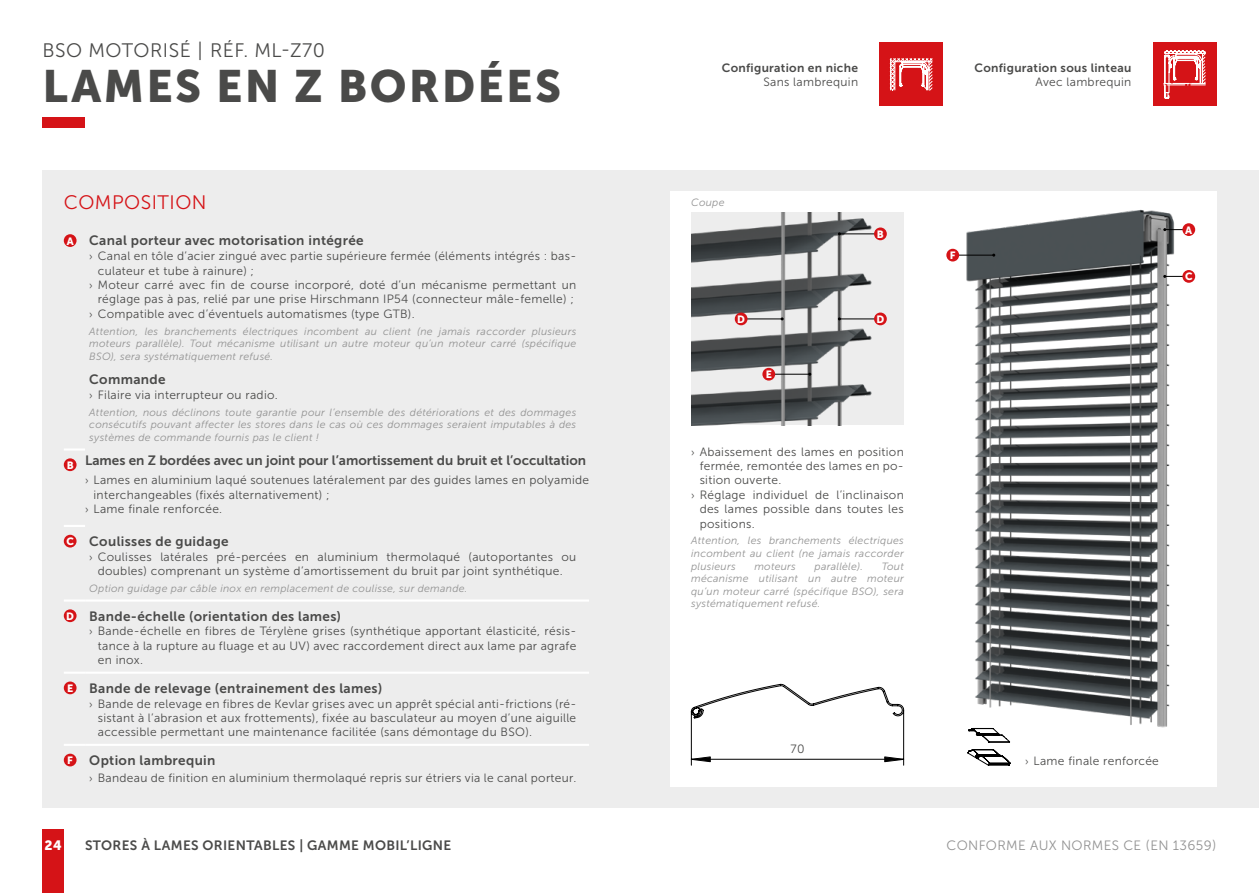
<style>
.page{position:relative;width:1259px;height:893px;background:#fff}
.page>*{position:absolute;margin:0;border:0;box-sizing:border-box;transform-origin:0 0}
.t1{font:45px "Museo Sans 900";letter-spacing:.05em;color:#4a4a49}
.t2{font:19.5px "Museo Sans 300";letter-spacing:.025em;color:#4a4a49}
.t3{font:19.5px "Museo Sans 300";letter-spacing:.025em;color:#d51317}
.t4{font:13.5px "Museo Sans 700";letter-spacing:.025em;color:#4a4a49}
.t5{font:13.5px "Museo Sans 700";color:#4a4a49}
.t6{font:13.5px "Museo Sans 300";letter-spacing:.025em;color:#929292}
.t7{font:13.5px "Museo Sans 900";color:#fff}
.t8{font:12px/14.4px "Museo Sans 300";letter-spacing:.025em;color:#4a4a49;text-align:justify}
.t9{font:12px "Museo Sans 700";letter-spacing:.025em;color:#4a4a49}
.t10{font:italic 10.5px/12.6px "Museo Sans 300";letter-spacing:.025em;color:#929292;text-align:justify}
.t11{font:10.5px "Museo Sans 900";color:#fff}
.s1{font-family:"Museo Sans 900";font-size:10.5px;color:#fff}
.s2{font-family:"Bosis Std";font-weight:300}
</style>
<div class="page">
<div style="left:43px;top:170px;width:1216px;height:638px;background:#ededed"></div>
<div style="left:43px;top:829px;width:21px;height:64px;background:#d51317"></div>
<div style="left:670px;top:191px;width:546px;height:596px;background:#fff"></div>
<img style="left:946px;top:209px;width:250px;height:519px">
<img style="left:691px;top:213px;width:213px;height:212px">
<div style="left:43px;top:117px;width:42px;height:11px;background:#d51317"></div>
<div style="left:1152px;top:43px;width:64px;height:63px;background:#d51317"></div>
<div style="left:879px;top:43px;width:64px;height:63px;background:#d51317"></div>
<svg style="left:889px;top:58px;width:44px;height:33px"></svg>
<svg style="left:1163px;top:50px;width:43px;height:49px"></svg>
<hr style="left:64px;top:448px;width:21px;height:3px;background:#fff">
<hr style="left:64px;top:525px;width:21px;height:2px;background:#fff">
<hr style="left:64px;top:599px;width:21px;height:3px;background:#fff">
<hr style="left:85px;top:599px;width:504px;height:3px;background:#fff">
<hr style="left:64px;top:672px;width:21px;height:2px;background:#fff">
<hr style="left:85px;top:672px;width:504px;height:2px;background:#fff">
<hr style="left:64px;top:744px;width:21px;height:2px;background:#fff">
<hr style="left:85px;top:744px;width:504px;height:2px;background:#fff">
<div style="left:64px;top:234px;width:13px;height:13px;background:#d51317;border-radius:50%"></div>
<div style="left:64px;top:458px;width:13px;height:13px;background:#d51317;border-radius:50%"></div>
<div style="left:64px;top:535px;width:13px;height:12px;background:#d51317;border-radius:50%"></div>
<div style="left:64px;top:609px;width:13px;height:13px;background:#d51317;border-radius:50%"></div>
<div style="left:64px;top:681px;width:13px;height:13px;background:#d51317;border-radius:50%"></div>
<div style="left:64px;top:754px;width:13px;height:12px;background:#d51317;border-radius:50%"></div>
<hr style="left:839px;top:233px;width:41px;height:1px;background:#000">
<div style="left:874px;top:227px;width:13px;height:13px;background:#d51317;border-radius:50%"></div>
<hr style="left:769px;top:374px;width:41px;height:1px;background:#000">
<div style="left:762px;top:368px;width:13px;height:13px;background:#d51317;border-radius:50%"></div>
<hr style="left:741px;top:319px;width:41px;height:1px;background:#000">
<div style="left:735px;top:313px;width:12px;height:12px;background:#d51317;border-radius:50%"></div>
<hr style="left:839px;top:319px;width:41px;height:1px;background:#000">
<div style="left:874px;top:313px;width:13px;height:12px;background:#d51317;border-radius:50%"></div>
<hr style="left:952px;top:255px;width:41px;height:1px;background:#000">
<div style="left:946px;top:249px;width:13px;height:12px;background:#d51317;border-radius:50%"></div>
<svg style="left:1182px;top:223px;width:13px;height:13px"></svg>
<svg style="left:1163px;top:275px;width:19px;height:3px"></svg>
<div style="left:1182px;top:270px;width:13px;height:13px;background:#d51317;border-radius:50%"></div>
<svg style="left:691px;top:684px;width:213px;height:82px"></svg>
<svg style="left:967px;top:749px;width:43px;height:17px"></svg>
<svg style="left:968px;top:728px;width:42px;height:15px"></svg>
<svg style="left:1163px;top:226px;width:29px;height:8px"></svg>
<h2 class="t2" style="left:43px;top:40px;width:284px">BSO MOTORISÉ | RÉF. ML-Z70</h2>
<h1 class="t1" style="left:43px;top:61px;width:520px">LAMES EN Z BORDÉES</h1>
<p class="t9" style="left:722px;top:61px;width:138px">Configuration en niche</p>
<p class="t8" style="left:763px;top:75px;width:96px">Sans lambrequin</p>
<h2 class="t3" style="left:64px;top:192px;width:144px">COMPOSITION</h2>
<p class="t4" style="left:67px;top:233px;width:298px"><span class="s1">A</span> Canal porteur avec motorisation intégrée</p>
<p class="t8" style="left:89px;top:249px;width:488px"><span class="s2">›</span> Canal en tôle d’acier zingué avec partie supérieure fermée (éléments intégrés : bas-</p>
<p class="t8" style="left:98px;top:263px;width:158px">culateur et tube à rainure) ;</p>
<p class="t8" style="left:89px;top:278px;width:488px"><span class="s2">›</span> Moteur carré avec fin de course incorporé, doté d’un mécanisme permettant un</p>
<p class="t8" style="left:98px;top:292px;width:477px">réglage pas à pas, relié par une prise Hirschmann IP54 (connecteur mâle-femelle) ;</p>
<p class="t8" style="left:89px;top:307px;width:327px"><span class="s2">›</span> Compatible avec d’éventuels automatismes (type GTB).</p>
<p class="t10" style="left:89px;top:325px;width:488px">Attention, les branchements électriques incombent au client (ne jamais raccorder plusieurs moteurs parallèle). Tout mécanisme utilisant un autre moteur qu’un moteur carré (spécifique BSO), sera systématiquement refusé.</p>
<p class="t4" style="left:89px;top:372px;width:78px">Commande</p>
<p class="t8" style="left:89px;top:388px;width:190px"><span class="s2">›</span> Filaire via interrupteur ou radio.</p>
<p class="t10" style="left:89px;top:406px;width:488px">Attention, nous déclinons toute garantie pour l’ensemble des détériorations et des dommages consécutifs pouvant affecter les stores dans le cas où ces dommages seraient imputables à des systèmes de commande fournis pas le client !</p>
<p class="t5" style="left:67px;top:453px;width:521px"><sub>B</sub> Lames en Z bordées avec un joint pour l’amortissement du bruit et l’occultation</p>
<p class="t8" style="left:85px;top:473px;width:505px"><span class="s2">›</span> Lames en aluminium laqué soutenues latéralement par des guides lames en polyamide</p>
<p class="t8" style="left:94px;top:488px;width:237px">interchangeables (fixés alternativement) ;</p>
<p class="t8" style="left:85px;top:502px;width:139px"><span class="s2">›</span> Lame finale renforcée.</p>
<p class="t4" style="left:66px;top:534px;width:164px"><span class="s1">C</span> Coulisses de guidage</p>
<p class="t8" style="left:89px;top:549px;width:488px;text-align:center"><span class="s2">›</span> Coulisses latérales pré-percées en aluminium thermolaqué (autoportantes ou doubles) comprenant un système d’amortissement du bruit par joint synthétique.</p>
<p class="t10" style="left:89px;top:582px;width:380px">Option guidage par câble inox en remplacement de coulisse, sur demande.</p>
<p class="t4" style="left:66px;top:608px;width:276px"><span class="s1">D</span> Bande-échelle (orientation des lames)</p>
<p class="t8" style="left:98px;top:624px;width:480px;text-indent:-9px"><span class="s2">›</span> Bande-échelle en fibres de Térylène grises (synthétique apportant élasticité, résis&shy;tance à la rupture au fluage et au UV) avec raccordement direct aux lame par agrafe en inox.</p>
<p class="t4" style="left:67px;top:681px;width:317px"><span class="s1">E</span> Bande de relevage (entrainement des lames)</p>
<p class="t8" style="left:98px;top:696px;width:480px;text-indent:-9px"><span class="s2">›</span> Bande de relevage en fibres de Kevlar grises avec un apprêt spécial anti-frictions (ré&shy;sistant à l’abrasion et aux frottements), fixée au basculateur au moyen d’une aiguille accessible permettant une maintenance facilitée (sans démontage du BSO).</p>
<p class="t4" style="left:67px;top:753px;width:150px"><span class="s1">F</span> Option lambrequin</p>
<p class="t8" style="left:89px;top:770px;width:488px"><span class="s2">›</span> Bandeau de finition en aluminium thermolaqué repris sur étriers via le canal porteur.</p>
<p class="t10" style="left:691px;top:196px;width:35px">Coupe</p>
<p class="t11" style="left:877px;top:228px;width:8px">B</p>
<p class="t11" style="left:737px;top:313px;width:9px">D</p>
<p class="t11" style="left:876px;top:313px;width:9px">D</p>
<p class="t11" style="left:765px;top:368px;width:8px">E</p>
<p class="t8" style="left:691px;top:444px;width:214px"><span class="s2">›</span> Abaissement des lames en position</p>
<p class="t8" style="left:699px;top:459px;width:206px">fermée, remontée des lames en po-</p>
<p class="t8" style="left:699px;top:473px;width:83px">sition ouverte.</p>
<p class="t8" style="left:691px;top:487px;width:214px"><span class="s2">›</span> Réglage individuel de l’inclinaison</p>
<p class="t8" style="left:699px;top:502px;width:206px">des lames possible dans toutes les</p>
<p class="t8" style="left:699px;top:516px;width:56px">positions.</p>
<p class="t10" style="left:691px;top:534px;width:214px">Attention, les branchements électriques incombent au client (ne jamais raccorder plusieurs</p>
<p class="t10" style="left:754px;top:560px;width:43px">moteurs</p>
<p class="t10" style="left:814px;top:560px;width:50px">parallèle).</p>
<p class="t10" style="left:691px;top:560px;width:214px;text-indent:190px">Tout mécanisme utilisant un autre moteur qu’un moteur carré (spécifique BSO), sera systématiquement refusé.</p>
<p class="t8" style="left:790px;top:742px;width:16px">70</p>
<p class="t9" style="left:974px;top:61px;width:158px">Configuration sous linteau</p>
<p class="t8" style="left:1035px;top:75px;width:97px">Avec lambrequin</p>
<p class="t11" style="left:950px;top:249px;width:7px">F</p>
<p class="t11" style="left:1185px;top:271px;width:9px">C</p>
<p class="t8" style="left:1025px;top:754px;width:135px"><span class="s2">›</span> Lame finale renforcée</p>
<p class="t7" style="left:44px;top:838px;width:19px">24</p>
<p class="t4" style="left:85px;top:838px;width:368px">STORES À LAMES ORIENTABLES | GAMME MOBIL’LIGNE</p>
<p class="t6" style="left:946px;top:838px;width:271px">CONFORME AUX NORMES CE (EN 13659)</p>
</div>
